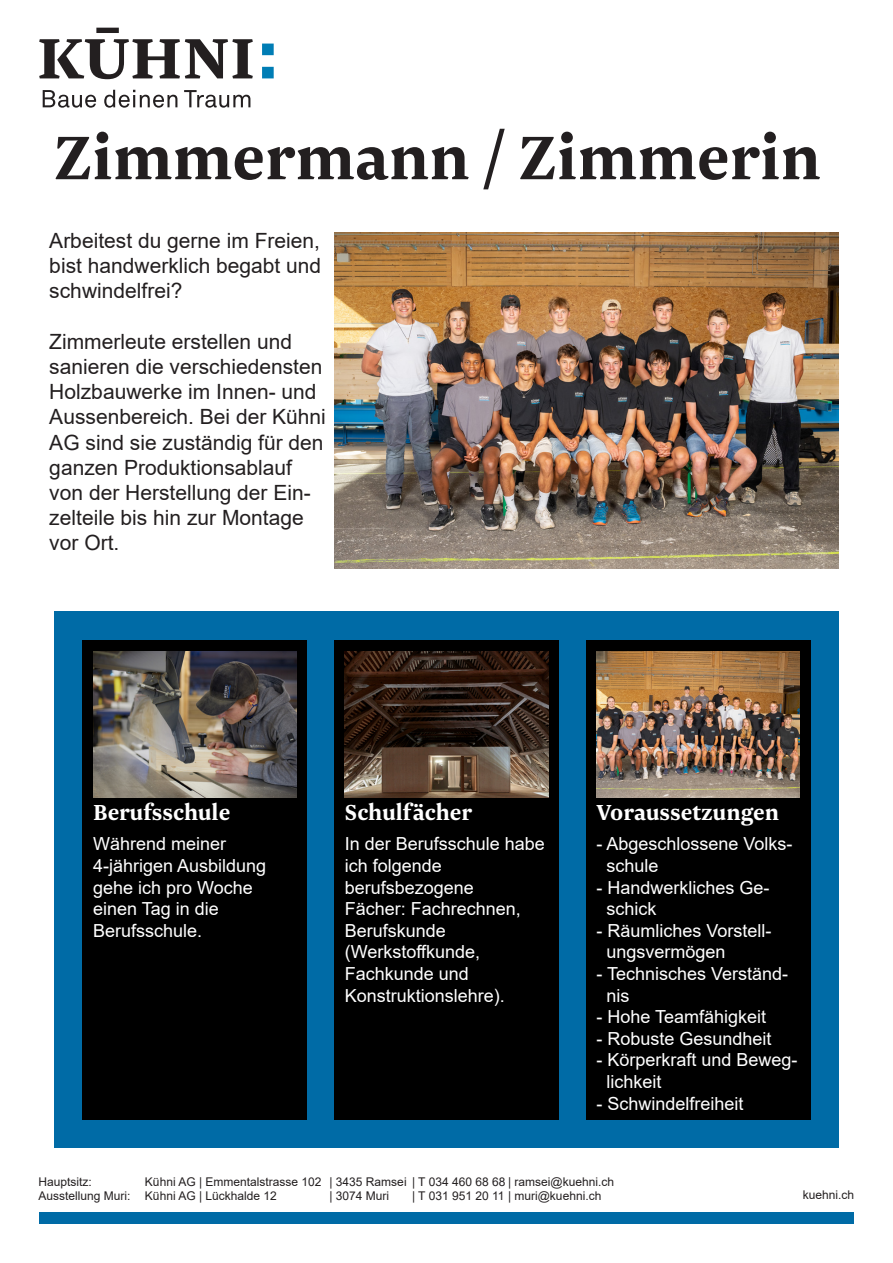
<style>
.page{position:relative;width:893px;height:1263px;background:#fff}
.page>*{position:absolute;margin:0;border:0;box-sizing:border-box;transform-origin:0 0}
.t1{font:700 72px "Newzald";color:#231f20}
.t2{font:700 25.5px "Newzald";color:#fff}
.t3{font:21px/25.2px "Arial";color:#231f20;text-align:justify}
.t4{font:18px/21.6px "Arial";color:#fff}
.t5{font:12px "Arial";color:#231f20}
</style>
<div class="page">
<div style="left:54px;top:611px;width:785px;height:537px;background:#006ba6"></div>
<div style="left:83px;top:640px;width:224px;height:479px;background:#000"></div>
<div style="left:334px;top:640px;width:225px;height:479px;background:#000"></div>
<div style="left:586px;top:640px;width:224px;height:479px;background:#000"></div>
<img style="left:93px;top:651px;width:203px;height:147px">
<img style="left:345px;top:651px;width:203px;height:147px">
<img style="left:596px;top:651px;width:204px;height:147px">
<img style="left:335px;top:233px;width:504px;height:336px">
<div style="left:39px;top:1212px;width:815px;height:12px;background:#006ba6"></div>
<svg style="left:43px;top:90px;width:53px;height:18px"></svg>
<svg style="left:104px;top:90px;width:73px;height:18px"></svg>
<svg style="left:184px;top:90px;width:66px;height:18px"></svg>
<div style="left:262px;top:67px;width:12px;height:11px;background:#007db5"></div>
<div style="left:262px;top:44px;width:12px;height:11px;background:#007db5"></div>
<svg style="left:39px;top:28px;width:214px;height:51px"></svg>
<p class="t1" style="left:54px;top:111px;width:768px">Zimmermann / Zimmerin</p>
<p class="t3" style="left:49px;top:228px;width:273px">Arbeitest du gerne im Freien, bist handwerklich begabt und schwindelfrei?</p>
<p class="t3" style="left:49px;top:329px;width:278px;text-align:left">Zimmerleute erstellen und sanieren die verschiedensten<br>Holzbauwerke im Innen- und<br>Aussenbereich. Bei der Kühni<br>AG sind sie zuständig für den ganzen Produktionsablauf von der Herstellung der Ein&shy;zelteile bis hin zur Montage vor Ort.</p>
<p class="t2" style="left:93px;top:796px;width:139px">Berufsschule</p>
<p class="t4" style="left:93px;top:833px;width:135px">Während meiner</p>
<p class="t4" style="left:93px;top:855px;width:175px">4-jährigen Ausbildung gehe ich pro Woche einen Tag in die<br>Berufsschule.</p>
<p class="t2" style="left:345px;top:796px;width:129px">Schulfächer</p>
<p class="t4" style="left:345px;top:833px;width:202px">In der Berufsschule habe ich folgende</p>
<p class="t4" style="left:345px;top:876px;width:178px">berufsbezogene<br>Fächer: Fachrechnen,<br>Berufskunde</p>
<p class="t4" style="left:345px;top:941px;width:162px">(Werkstoffkunde,<br>Fachkunde und<br>Konstruktionslehre).</p>
<p class="t2" style="left:596px;top:796px;width:184px">Voraussetzungen</p>
<p class="t4" style="left:596px;top:833px;width:198px">- Abgeschlossene Volks-</p>
<p class="t4" style="left:606px;top:855px;width:54px">schule</p>
<p class="t4" style="left:596px;top:876px;width:175px">- Handwerkliches Ge-</p>
<p class="t4" style="left:606px;top:898px;width:52px">schick</p>
<p class="t4" style="left:596px;top:919px;width:177px">- Räumliches Vorstell-</p>
<p class="t4" style="left:606px;top:941px;width:121px">ungsvermögen</p>
<p class="t4" style="left:596px;top:963px;width:193px">- Technisches Verständ-</p>
<p class="t4" style="left:606px;top:984px;width:25px">nis</p>
<p class="t4" style="left:596px;top:1006px;width:171px">- Hohe Teamfähigkeit</p>
<p class="t4" style="left:596px;top:1027px;width:177px">- Robuste Gesundheit</p>
<p class="t4" style="left:596px;top:1049px;width:203px">- Körperkraft und Beweg-</p>
<p class="t4" style="left:606px;top:1071px;width:57px">lichkeit</p>
<p class="t4" style="left:596px;top:1092px;width:149px">- Schwindelfreiheit</p>
<p class="t5" style="left:38px;top:1173px;width:55px">Hauptsitz:</p>
<p class="t5" style="left:145px;top:1173px;width:470px">Kühni AG | Emmentalstrasse 102 | 3435 Ramsei | T 034 460 68 68 | ramsei@kuehni.ch</p>
<p class="t5" style="left:38px;top:1187px;width:240px">Ausstellung Muri: Kühni AG | Lückhalde 12</p>
<p class="t5" style="left:329px;top:1187px;width:61px">| 3074 Muri</p>
<p class="t5" style="left:412px;top:1187px;width:191px">| T 031 951 20 11 | muri@kuehni.ch</p>
<p class="t5" style="left:803px;top:1187px;width:53px">kuehni.ch</p>
</div>
